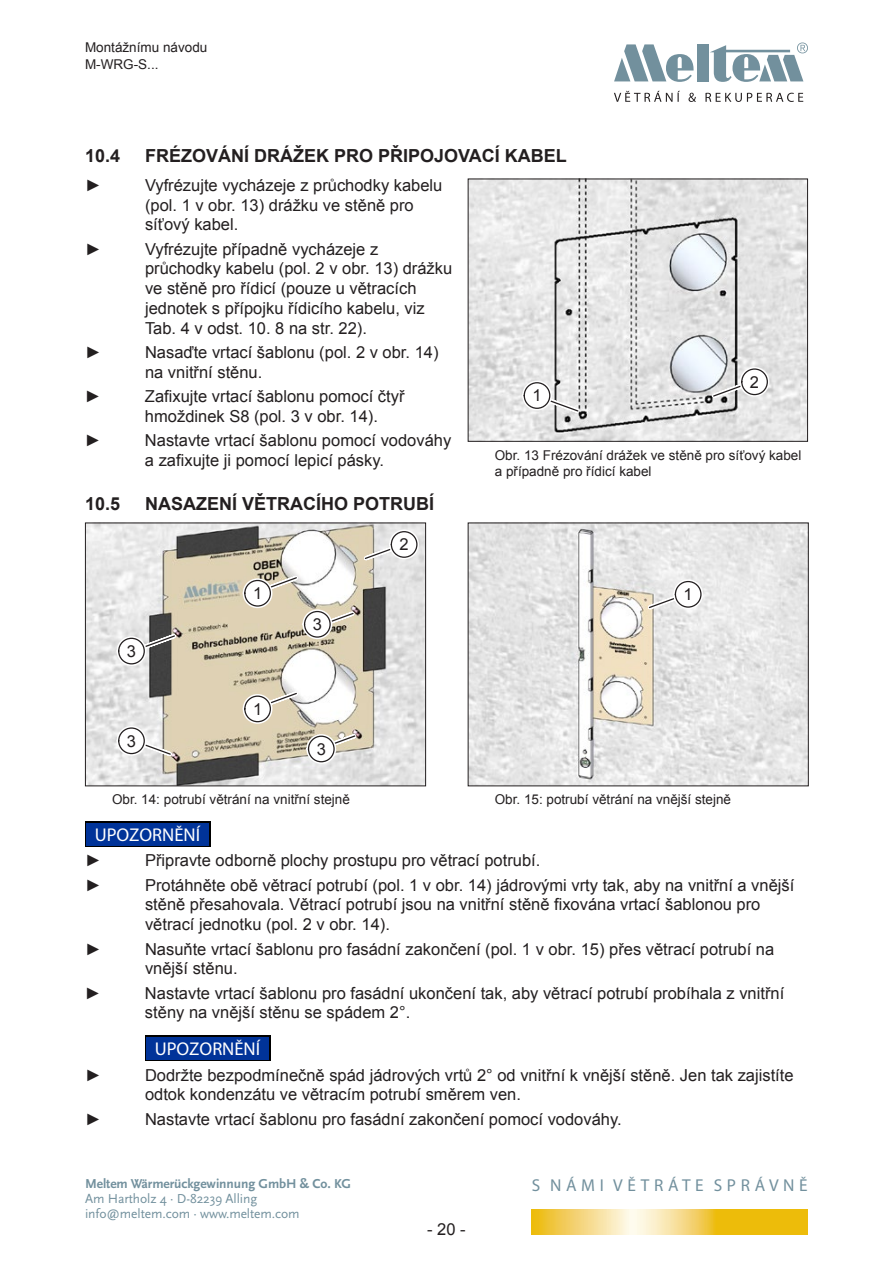
<style>
.page{position:relative;width:893px;height:1263px;background:#fff}
.page>*{position:absolute;margin:0;border:0;box-sizing:border-box;transform-origin:0 0}
.t1{font:18.6px "Myriad Pro";color:#fff}
.t2{font:700 18px "Arial";color:#231f20}
.t3{font:17.25px "Myriad Pro";letter-spacing:.27em;color:#72909d}
.t4{font:16.5px/19.8px "Arial";color:#231f20}
.t5{font:13.5px/16.2px "Arial";color:#231f20}
.t6{font:13.5px/15px "Scala Sans Pro";letter-spacing:-.005em;color:#72909d}
.t7{font:700 13.5px "Scala Sans Pro";letter-spacing:-.005em;color:#72909d}
</style>
<div class="page">
<svg style="left:531px;top:1209px;width:277px;height:25px;background:#f2d05e"></svg>
<svg style="left:614px;top:44px;width:80px;height:38px"></svg>
<div style="left:697px;top:44px;width:11px;height:37px;background:#72909d"></div>
<svg style="left:710px;top:43px;width:98px;height:39px"></svg>
<svg style="left:614px;top:91px;width:189px;height:11px"></svg>
<img style="left:87px;top:525px;width:337px;height:259px">
<div style="left:85px;top:523px;width:341px;height:263px;border:1px solid #231f20"></div>
<img style="left:470px;top:525px;width:337px;height:259px">
<svg style="left:361px;top:527px;width:61px;height:37px;background:#dcd9d2"></svg>
<div style="left:391px;top:532px;width:26px;height:25px;background:#fff;border-radius:50%"></div>
<div style="left:391px;top:531px;width:26px;height:27px;border:1px solid #231f20;border-radius:50%"></div>
<svg style="left:240px;top:688px;width:120px;height:78px"></svg>
<div style="left:309px;top:736px;width:25px;height:26px;background:#fff;border-radius:50%"></div>
<div style="left:308px;top:735px;width:27px;height:27px;border:1px solid #231f20;border-radius:50%"></div>
<svg style="left:240px;top:573px;width:118px;height:69px"></svg>
<div style="left:305px;top:611px;width:25px;height:26px;background:#fff;border-radius:50%"></div>
<div style="left:304px;top:611px;width:27px;height:27px;border:1px solid #231f20;border-radius:50%"></div>
<svg style="left:114px;top:631px;width:65px;height:38px;background:#a09e9a"></svg>
<div style="left:119px;top:638px;width:25px;height:26px;background:#fff;border-radius:50%"></div>
<div style="left:118px;top:638px;width:27px;height:26px;border:1px solid #231f20;border-radius:50%"></div>
<svg style="left:114px;top:723px;width:61px;height:36px"></svg>
<div style="left:119px;top:728px;width:25px;height:25px;background:#fff;border-radius:50%"></div>
<div style="left:118px;top:727px;width:27px;height:27px;border:1px solid #231f20;border-radius:50%"></div>
<svg style="left:645px;top:577px;width:61px;height:36px"></svg>
<div style="left:675px;top:581px;width:26px;height:26px;background:#fff;border-radius:50%"></div>
<div style="left:675px;top:581px;width:27px;height:27px;border:1px solid #231f20;border-radius:50%"></div>
<div style="left:85px;top:821px;width:126px;height:25px;background:#000"></div>
<div style="left:86px;top:823px;width:123px;height:22px;background:#039"></div>
<svg style="left:145px;top:1035px;width:126px;height:26px"></svg>
<div style="left:146px;top:1037px;width:123px;height:22px;background:#039"></div>
<img style="left:470px;top:181px;width:336px;height:259px">
<div style="left:468px;top:179px;width:340px;height:263px;border:1px solid #231f20"></div>
<svg style="left:519px;top:378px;width:64px;height:38px"></svg>
<div style="left:524px;top:383px;width:26px;height:25px;background:#fff;border-radius:50%"></div>
<div style="left:524px;top:382px;width:26px;height:27px;border:1px solid #231f20;border-radius:50%"></div>
<svg style="left:709px;top:364px;width:63px;height:37px"></svg>
<div style="left:742px;top:369px;width:25px;height:26px;background:#fff;border-radius:50%"></div>
<div style="left:741px;top:368px;width:27px;height:27px;border:1px solid #231f20;border-radius:50%"></div>
<p class="t5" style="left:85px;top:40px;width:124px">Montážnímu návodu<br>M-WRG-S...</p>
<p class="t2" style="left:85px;top:144px;width:37px">10.4</p>
<p class="t2" style="left:145px;top:144px;width:423px">FRÉZOVÁNÍ DRÁŽEK PRO PŘIPOJOVACÍ KABEL</p>
<p class="t4" style="left:85px;top:175px;width:18px">►</p>
<p class="t4" style="left:145px;top:175px;width:299px">Vyfrézujte vycházeje z průchodky kabelu (pol. 1 v obr. 13) drážku ve stěně pro síťový kabel.</p>
<p class="t4" style="left:85px;top:239px;width:18px">►</p>
<p class="t4" style="left:145px;top:239px;width:309px">Vyfrézujte případně vycházeje z průchodky kabelu (pol. 2 v obr. 13) drážku ve stěně pro řídicí (pouze u větracích jednotek s přípojku řídicího kabelu, viz Tab. 4 v odst. 10. 8 na str. 22).</p>
<p class="t4" style="left:85px;top:343px;width:18px">►</p>
<p class="t4" style="left:145px;top:343px;width:295px">Nasaďte vrtací šablonu (pol. 2 v obr. 14) na vnitřní stěnu.</p>
<p class="t4" style="left:85px;top:387px;width:18px">►</p>
<p class="t4" style="left:145px;top:387px;width:261px">Zafixujte vrtací šablonu pomocí čtyř hmoždinek S8 (pol. 3 v obr. 14).</p>
<p class="t4" style="left:85px;top:431px;width:18px">►</p>
<p class="t4" style="left:145px;top:431px;width:308px">Nastavte vrtací šablonu pomocí vodováhy a zafixujte ji pomocí lepicí pásky.</p>
<p class="t2" style="left:85px;top:492px;width:37px">10.5</p>
<p class="t2" style="left:145px;top:492px;width:291px">NASAZENÍ VĚTRACÍHO POTRUBÍ</p>
<p class="t4" style="left:750px;top:372px;width:11px">2</p>
<p class="t4" style="left:532px;top:386px;width:11px">1</p>
<p class="t5" style="left:495px;top:447px;width:308px">Obr. 13 Frézování drážek ve stěně pro síťový kabel a případně pro řídicí kabel</p>
<p class="t4" style="left:127px;top:641px;width:11px">3</p>
<p class="t4" style="left:127px;top:731px;width:11px">3</p>
<p class="t4" style="left:253px;top:584px;width:11px">1</p>
<p class="t4" style="left:253px;top:699px;width:11px">1</p>
<p class="t4" style="left:313px;top:615px;width:11px">3</p>
<p class="t4" style="left:317px;top:739px;width:11px">3</p>
<p class="t4" style="left:400px;top:535px;width:11px">2</p>
<p class="t4" style="left:684px;top:585px;width:11px">1</p>
<p class="t5" style="left:112px;top:791px;width:239px">Obr. 14: potrubí větrání na vnitřní stejně</p>
<p class="t5" style="left:495px;top:791px;width:238px">Obr. 15: potrubí větrání na vnější stejně</p>
<p class="t1" style="left:95px;top:823px;width:107px">UPOZORNĚNÍ</p>
<p class="t4" style="left:85px;top:851px;width:18px">►</p>
<p class="t4" style="left:145px;top:851px;width:397px">Připravte odborně plochy prostupu pro větrací potrubí.</p>
<p class="t4" style="left:85px;top:875px;width:18px">►</p>
<p class="t4" style="left:145px;top:875px;width:651px">Protáhněte obě větrací potrubí (pol. 1 v obr. 14) jádrovými vrty tak, aby na vnitřní a vnější stěně přesahovala. Větrací potrubí jsou na vnitřní stěně fixována vrtací šablonou pro větrací jednotku (pol. 2 v obr. 14).</p>
<p class="t4" style="left:85px;top:939px;width:18px">►</p>
<p class="t4" style="left:145px;top:939px;width:631px">Nasuňte vrtací šablonu pro fasádní zakončení (pol. 1 v obr. 15) přes větrací potrubí na vnější stěnu.</p>
<p class="t4" style="left:85px;top:983px;width:18px">►</p>
<p class="t4" style="left:145px;top:983px;width:641px">Nastavte vrtací šablonu pro fasádní ukončení tak, aby větrací potrubí probíhala z vnitřní stěny na vnější stěnu se spádem 2°.</p>
<p class="t1" style="left:155px;top:1037px;width:107px">UPOZORNĚNÍ</p>
<p class="t4" style="left:85px;top:1065px;width:18px">►</p>
<p class="t4" style="left:145px;top:1065px;width:650px">Dodržte bezpodmínečně spád jádrových vrtů 2° od vnitřní k vnější stěně. Jen tak zajistíte odtok kondenzátu ve větracím potrubí směrem ven.</p>
<p class="t4" style="left:85px;top:1109px;width:18px">►</p>
<p class="t4" style="left:145px;top:1109px;width:478px">Nastavte vrtací šablonu pro fasádní zakončení pomocí vodováhy.</p>
<p class="t7" style="left:85px;top:1176px;width:267px">Meltem Wärmerückgewinnung GmbH &amp; Co. KG</p>
<p class="t6" style="left:85px;top:1191px;width:216px">Am Hartholz 4 · D-82239 Alling info@meltem.com · www.meltem.com</p>
<p class="t4" style="left:427px;top:1219px;width:40px">- 20 -</p>
<p class="t3" style="left:532px;top:1174px;width:278px">S NÁMI VĚTRÁTE SPRÁVNĚ</p>
</div>
